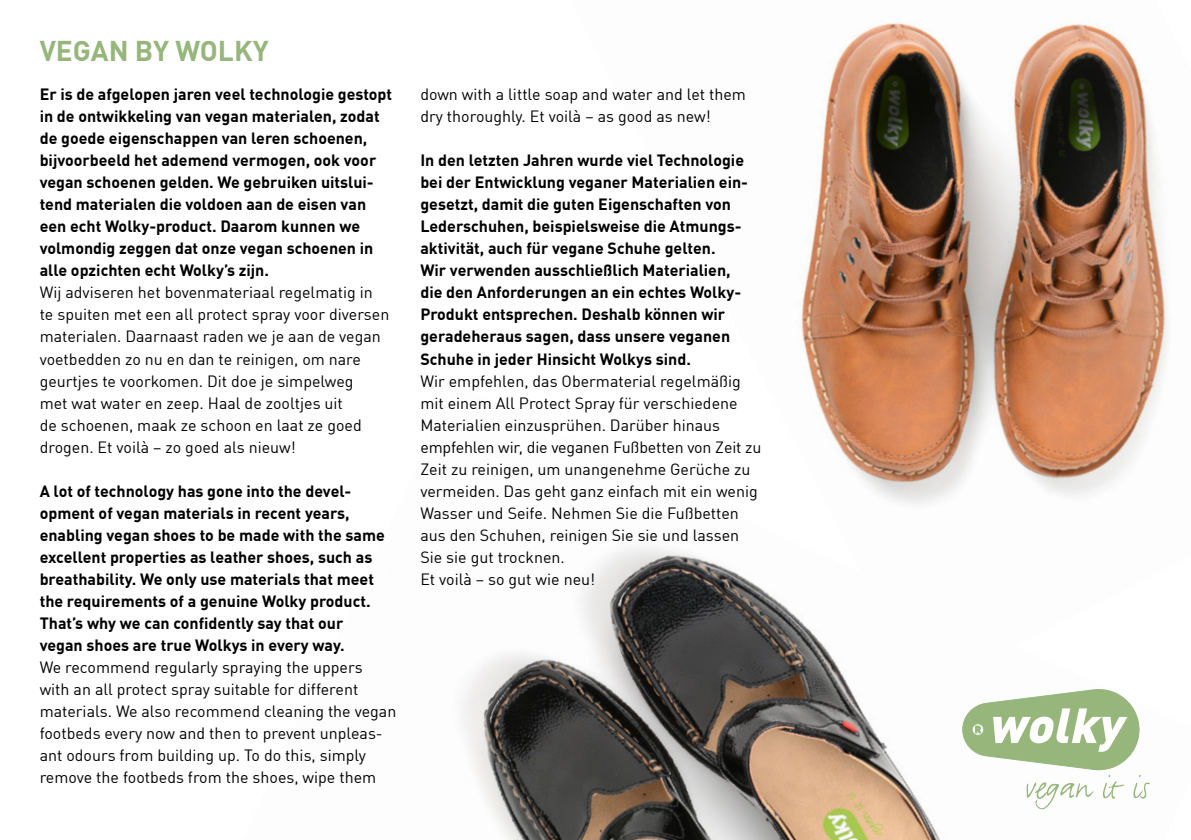
<style>
.page{position:relative;width:1191px;height:840px;background:#fff}
.page>*{position:absolute;margin:0;border:0;box-sizing:border-box;transform-origin:0 0}
.t1{font:700 28px "DIN Offc";color:#96b67c}
.t2{font:700 16px/22px "DIN Offc";color:#000}
.t3{font:16px/22px "DIN Offc";color:#000}
</style>
<div class="page">
<img style="left:462px;top:653px;width:688px;height:186px">
<img style="left:569px;top:23px;width:599px;height:669px">
<svg style="left:962px;top:689px;width:187px;height:119px"></svg>
<h1 class="t1" style="left:40px;top:33px;width:230px">VEGAN BY WOLKY</h1>
<p class="t2" style="left:40px;top:83px;width:354px">Er is de afgelopen jaren veel technologie gestopt in de ontwikkeling van vegan materialen, zodat de goede eigenschappen van leren schoenen, bijvoorbeeld het ademend vermogen, ook voor vegan schoenen gelden. We gebruiken uitslui&shy;tend materialen die voldoen aan de eisen van een echt Wolky-product. Daarom kunnen we volmondig zeggen dat onze vegan schoenen in alle opzichten echt Wolky’s zijn.</p>
<p class="t3" style="left:40px;top:281px;width:351px">Wij adviseren het bovenmateriaal regelmatig in te spuiten met een all protect spray voor diversen materialen. Daarnaast raden we je aan de vegan voetbedden zo nu en dan te reinigen, om nare geurtjes te voorkomen. Dit doe je simpelweg<br>met wat water en zeep. Haal de zooltjes uit<br>de schoenen, maak ze schoon en laat ze goed drogen. Et voilà – zo goed als nieuw!</p>
<p class="t2" style="left:40px;top:479px;width:347px">A lot of technology has gone into the devel&shy;opment of vegan materials in recent years, enabling vegan shoes to be made with the same excellent properties as leather shoes, such as breathability. We only use materials that meet the requirements of a genuine Wolky product.<br>That’s why we can confidently say that our vegan shoes are true Wolkys in every way.</p>
<p class="t3" style="left:40px;top:655px;width:358px">We recommend regularly spraying the uppers with an all protect spray suitable for different materials. We also recommend cleaning the vegan footbeds every now and then to prevent unpleas&shy;ant odours from building up. To do this, simply remove the footbeds from the shoes, wipe them</p>
<p class="t3" style="left:420px;top:83px;width:327px">down with a little soap and water and let them dry thoroughly. Et voilà – as good as new!</p>
<p class="t2" style="left:420px;top:149px;width:327px">In den letzten Jahren wurde viel Technologie bei der Entwicklung veganer Materialien ein&shy;gesetzt, damit die guten Eigenschaften von Lederschuhen, beispielsweise die Atmungs&shy;aktivität, auch für vegane Schuhe gelten.<br>Wir verwenden ausschließlich Materialien, die den Anforderungen an ein echtes Wolky-Produkt entsprechen. Deshalb können wir geradeheraus sagen, dass unsere veganen Schuhe in jeder Hinsicht Wolkys sind.</p>
<p class="t3" style="left:420px;top:369px;width:342px">Wir empfehlen, das Obermaterial regelmäßig mit einem All Protect Spray für verschiedene Materialien einzusprühen. Darüber hinaus empfehlen wir, die veganen Fußbetten von Zeit zu Zeit zu reinigen, um unangenehme Gerüche zu vermeiden. Das geht ganz einfach mit ein wenig Wasser und Seife. Nehmen Sie die Fußbetten aus den Schuhen, reinigen Sie sie und lassen Sie sie gut trocknen.<br>Et voilà – so gut wie neu!</p>
</div>
